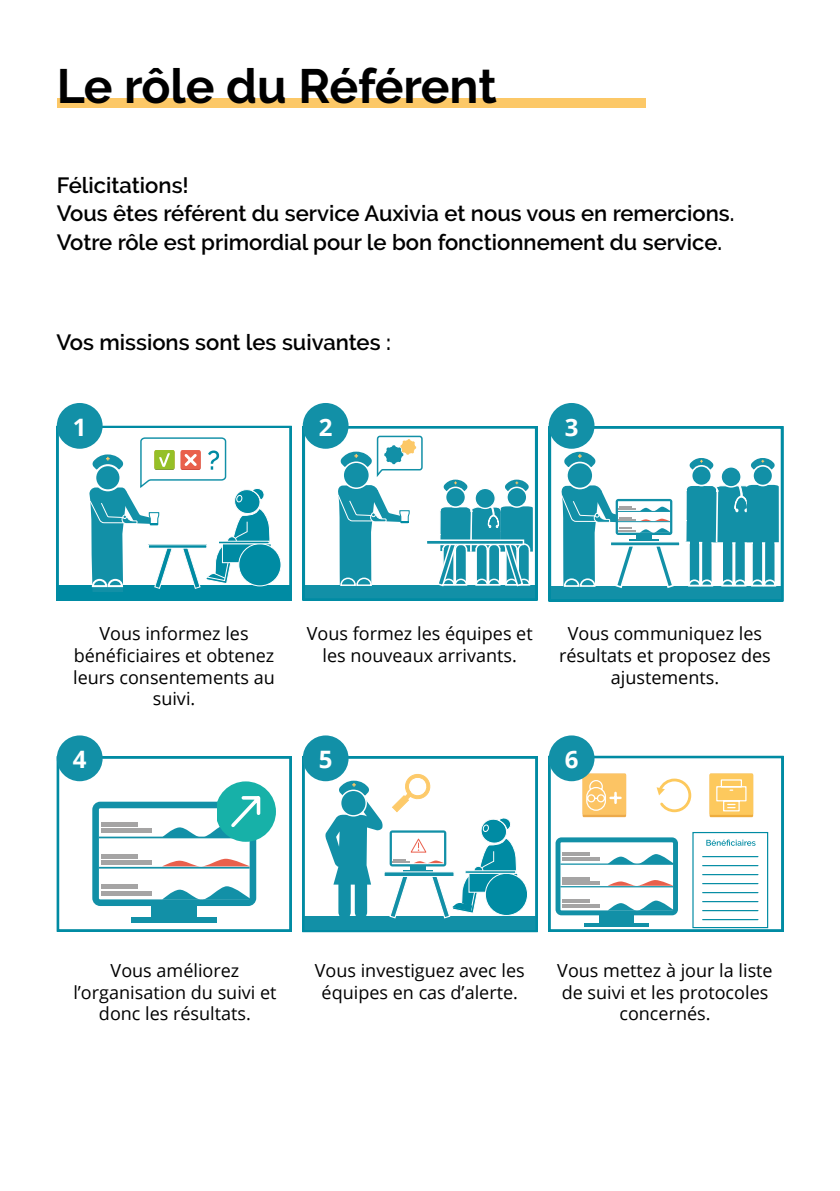
<style>
.page{position:relative;width:840px;height:1191px;background:#fff}
.page>*{position:absolute;margin:0;border:0;box-sizing:border-box;transform-origin:0 0}
.t1{font:700 48px "Raleway";letter-spacing:-.005em;color:#000}
.t2{font:700 24px "Open Sans";color:#fff}
.t3{font:600 22px/28.4px "Raleway";color:#000}
.t4{font:18px/21.6px "Open Sans";color:#000;text-align:center}
</style>
<div class="page">
<div style="left:58px;top:98px;width:587px;height:10px;background:#fcc867"></div>
<svg style="left:56px;top:425px;width:236px;height:176px"></svg>
<div style="left:222px;top:543px;width:49px;height:20px;border:1px solid #fff"></div>
<div style="left:239px;top:544px;width:42px;height:42px;background:#008ba3;border-radius:50%"></div>
<div style="left:238px;top:543px;width:43px;height:43px;border:1px solid #fff;border-radius:50%"></div>
<svg style="left:302px;top:425px;width:236px;height:176px"></svg>
<div style="left:343px;top:462px;width:26px;height:26px;background:#1290a7;border-radius:50%"></div>
<div style="left:342px;top:461px;width:28px;height:28px;border:2px solid #fff;border-radius:50%"></div>
<svg style="left:436px;top:425px;width:97px;height:164px"></svg>
<svg style="left:425px;top:539px;width:99px;height:6px"></svg>
<svg style="left:337px;top:485px;width:72px;height:101px"></svg>
<svg style="left:340px;top:435px;width:83px;height:44px"></svg>
<svg style="left:548px;top:425px;width:236px;height:177px"></svg>
<div style="left:566px;top:462px;width:26px;height:26px;background:#1290a7;border-radius:50%"></div>
<div style="left:565px;top:462px;width:28px;height:27px;border:2px solid #fff;border-radius:50%"></div>
<svg style="left:563px;top:452px;width:32px;height:15px"></svg>
<svg style="left:683px;top:425px;width:95px;height:172px"></svg>
<svg style="left:560px;top:485px;width:114px;height:104px"></svg>
<svg style="left:609px;top:541px;width:71px;height:5px"></svg>
<svg style="left:302px;top:755px;width:236px;height:178px"></svg>
<div style="left:485px;top:873px;width:42px;height:42px;background:#008ba3;border-radius:50%"></div>
<div style="left:485px;top:873px;width:42px;height:42px;border:1px solid #fff;border-radius:50%"></div>
<svg style="left:324px;top:773px;width:192px;height:146px"></svg>
<svg style="left:548px;top:755px;width:236px;height:177px"></svg>
<div style="left:555px;top:837px;width:122px;height:78px;background:#1290a7;border-radius:6px"></div>
<div style="left:560px;top:842px;width:112px;height:68px;background:#fff"></div>
<div style="left:599px;top:915px;width:34px;height:8px;background:#1290a7"></div>
<hr style="left:584px;top:923px;width:64px;height:4px;background:#1290a7">
<svg style="left:607px;top:854px;width:67px;height:11px"></svg>
<svg style="left:607px;top:900px;width:67px;height:11px"></svg>
<svg style="left:608px;top:880px;width:65px;height:6px"></svg>
<hr style="left:560px;top:863px;width:112px;height:1px;background:#1290a7">
<hr style="left:560px;top:886px;width:112px;height:1px;background:#1290a7">
<hr style="left:562px;top:852px;width:27px;height:4px;background:#a5a4a4">
<hr style="left:562px;top:857px;width:37px;height:3px;background:#a5a4a4">
<svg style="left:562px;top:877px;width:27px;height:3px"></svg>
<hr style="left:562px;top:881px;width:37px;height:4px;background:#a5a4a4">
<hr style="left:562px;top:899px;width:27px;height:4px;background:#a5a4a4">
<hr style="left:562px;top:904px;width:37px;height:3px;background:#a5a4a4">
<div style="left:709px;top:773px;width:43px;height:44px;background:#eead3e"></div>
<div style="left:709px;top:773px;width:43px;height:42px;background:#fdc95d"></div>
<svg style="left:716px;top:779px;width:30px;height:33px"></svg>
<div style="left:582px;top:773px;width:43px;height:44px;background:#ecaa4b"></div>
<div style="left:582px;top:773px;width:43px;height:42px;background:#fcc464"></div>
<svg style="left:586px;top:780px;width:34px;height:31px"></svg>
<div style="left:692px;top:832px;width:75px;height:96px;border:1px solid #008ba3"></div>
<hr style="left:702px;top:856px;width:55px;height:1px;background:#008ba3">
<hr style="left:702px;top:865px;width:55px;height:1px;background:#008ba3">
<hr style="left:702px;top:874px;width:55px;height:1px;background:#008ba3">
<hr style="left:702px;top:883px;width:55px;height:1px;background:#008ba3">
<hr style="left:702px;top:892px;width:55px;height:1px;background:#008ba3">
<hr style="left:702px;top:901px;width:55px;height:1px;background:#008ba3">
<hr style="left:702px;top:910px;width:55px;height:1px;background:#008ba3">
<hr style="left:702px;top:919px;width:55px;height:1px;background:#008ba3">
<svg style="left:656px;top:777px;width:36px;height:36px"></svg>
<svg style="left:706px;top:839px;width:49px;height:6px"></svg>
<svg style="left:56px;top:756px;width:236px;height:176px"></svg>
<div style="left:92px;top:801px;width:164px;height:105px;background:#1290a7;border-radius:8px"></div>
<div style="left:99px;top:808px;width:150px;height:91px;background:#fff"></div>
<div style="left:151px;top:906px;width:46px;height:10px;background:#1290a7"></div>
<div style="left:131px;top:917px;width:86px;height:5px;background:#1290a7"></div>
<svg style="left:162px;top:886px;width:88px;height:14px"></svg>
<svg style="left:162px;top:858px;width:88px;height:9px"></svg>
<hr style="left:99px;top:836px;width:150px;height:2px;background:#1290a7">
<hr style="left:99px;top:867px;width:150px;height:1px;background:#1290a7">
<hr style="left:101px;top:822px;width:37px;height:4px;background:#a5a4a4">
<div style="left:101px;top:828px;width:50px;height:5px;background:#a5a4a4"></div>
<div style="left:101px;top:854px;width:37px;height:5px;background:#a5a4a4"></div>
<div style="left:101px;top:860px;width:50px;height:5px;background:#a5a4a4"></div>
<div style="left:101px;top:884px;width:37px;height:5px;background:#a5a4a4"></div>
<hr style="left:101px;top:891px;width:50px;height:4px;background:#a5a4a4">
<svg style="left:162px;top:781px;width:114px;height:60px"></svg>
<svg style="left:89px;top:436px;width:181px;height:156px"></svg>
<div style="left:57px;top:403px;width:46px;height:46px;background:#1290a7;border-radius:50%"></div>
<div style="left:57px;top:735px;width:46px;height:46px;background:#1290a7;border-radius:50%"></div>
<div style="left:302px;top:403px;width:46px;height:46px;background:#1290a7;border-radius:50%"></div>
<div style="left:302px;top:735px;width:46px;height:46px;background:#1290a7;border-radius:50%"></div>
<div style="left:548px;top:403px;width:46px;height:46px;background:#1290a7;border-radius:50%"></div>
<div style="left:548px;top:735px;width:46px;height:46px;background:#1290a7;border-radius:50%"></div>
<h1 class="t1" style="left:57px;top:58px;width:441px">Le rôle du Référent</h1>
<p class="t3" style="left:57px;top:171px;width:678px">Félicitations!<br>Vous êtes référent du service Auxivia et nous vous en remercions.<br>Votre rôle est primordial pour le bon fonctionnement du service.</p>
<p class="t3" style="left:56px;top:328px;width:336px">Vos missions sont les suivantes :</p>
<h2 class="t2" style="left:73px;top:410px;width:15px">1</h2>
<h2 class="t2" style="left:318px;top:410px;width:15px">2</h2>
<h2 class="t2" style="left:564px;top:410px;width:15px">3</h2>
<p class="t4" style="left:73px;top:622px;width:203px">Vous informez les bénéficiaires et obtenez leurs consentements au suivi.</p>
<h2 class="t2" style="left:73px;top:742px;width:15px">4</h2>
<p class="t4" style="left:306px;top:622px;width:227px">Vous formez les équipes et les nouveaux arrivants.</p>
<h2 class="t2" style="left:318px;top:742px;width:15px">5</h2>
<p class="t4" style="left:559px;top:622px;width:213px">Vous communiquez les résultats et proposez des ajustements.</p>
<h2 class="t2" style="left:564px;top:742px;width:15px">6</h2>
<p class="t4" style="left:73px;top:959px;width:205px">Vous améliorez l’organisation du suivi et donc les résultats.</p>
<p class="t4" style="left:314px;top:959px;width:211px">Vous investiguez avec les équipes en cas d’alerte.</p>
<p class="t4" style="left:557px;top:959px;width:217px">Vous mettez à jour la liste de suivi et les protocoles concernés.</p>
</div>
